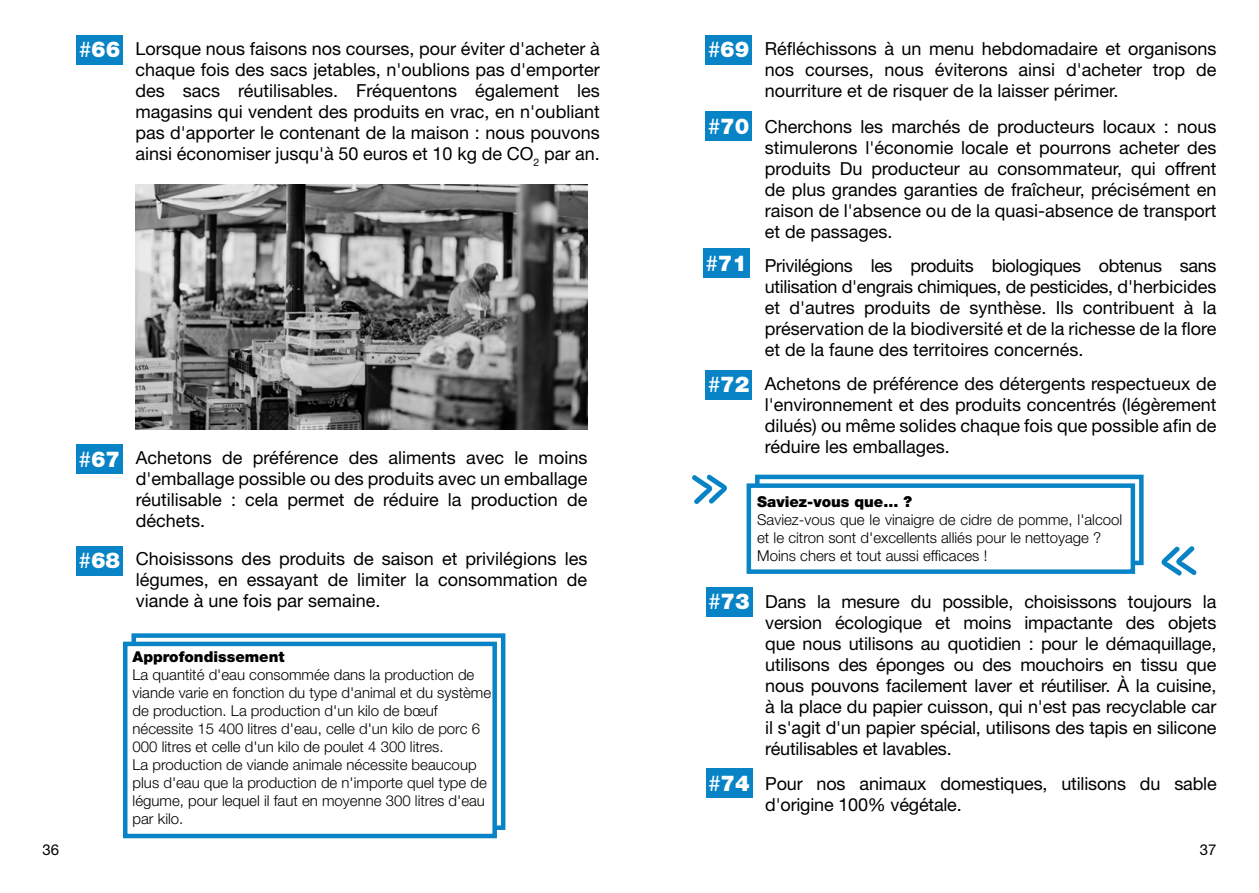
<style>
.page{position:relative;width:1259px;height:893px;background:#fff}
.page>*{position:absolute;margin:0;border:0;box-sizing:border-box;transform-origin:0 0}
.t1{font:900 21.9px "Helvetica Neue LT Std";color:#fff}
.t2{font:18px/21px "Helvetica Neue LT Std";color:#000;text-align:justify}
.t3{font:300 15px/18px "Helvetica Neue LT Std";color:#000}
.t4{font:900 15px "Helvetica Neue LT Std";color:#000}
.t5{font:15px "Helvetica Neue LT Std";color:#000}
.s1{font-weight:400}
</style>
<div class="page">
<img style="left:136px;top:185px;width:451px;height:244px">
<div style="left:77px;top:35px;width:46px;height:30px;background:#0783c6"></div>
<div style="left:76px;top:444px;width:47px;height:30px;background:#0783c6"></div>
<div style="left:76px;top:546px;width:47px;height:29px;background:#0783c6"></div>
<svg style="left:131px;top:633px;width:374px;height:197px"></svg>
<div style="left:123px;top:642px;width:374px;height:196px;background:#fff;border:4px solid #0783c6"></div>
<div style="left:703px;top:248px;width:46px;height:30px;background:#0783c6"></div>
<div style="left:705px;top:111px;width:47px;height:30px;background:#0783c6"></div>
<div style="left:705px;top:35px;width:47px;height:30px;background:#0783c6"></div>
<div style="left:706px;top:769px;width:46px;height:29px;background:#0783c6"></div>
<div style="left:706px;top:587px;width:46px;height:29px;background:#0783c6"></div>
<div style="left:705px;top:370px;width:47px;height:30px;background:#0783c6"></div>
<div style="left:755px;top:475px;width:388px;height:90px;background:#fff;border:4px solid #0783c6"></div>
<div style="left:746px;top:483px;width:389px;height:91px;background:#fff;border:4px solid #0783c6"></div>
<svg style="left:692px;top:474px;width:35px;height:30px"></svg>
<svg style="left:1161px;top:546px;width:36px;height:30px"></svg>
<p class="t1" style="left:79px;top:36px;width:43px"><span class="s1">#</span>66</p>
<p class="t2" style="left:135px;top:38px;width:466px">Lorsque nous faisons nos courses, pour éviter d'acheter à chaque fois des sacs jetables, n'oublions pas d'emporter des sacs réutilisables. Fréquentons également les magasins qui vendent des produits en vrac, en n'oubliant pas d'apporter le contenant de la maison : nous pouvons ainsi économiser jusqu'à 50 euros et 10 kg de CO<sub>2</sub> par an.</p>
<p class="t1" style="left:79px;top:446px;width:43px"><span class="s1">#</span>67</p>
<p class="t1" style="left:79px;top:547px;width:43px"><span class="s1">#</span>68</p>
<p class="t2" style="left:136px;top:446px;width:453px">Achetons de préférence des aliments avec le moins d'emballage possible ou des produits avec un emballage réutilisable : cela permet de réduire la production de déchets.</p>
<p class="t2" style="left:136px;top:547px;width:453px">Choisissons des produits de saison et privilégions les légumes, en essayant de limiter la consommation de viande à une fois par semaine.</p>
<p class="t4" style="left:133px;top:648px;width:153px">Approfondissement</p>
<p class="t3" style="left:133px;top:666px;width:360px">La quantité d'eau consommée dans la production de viande varie en fonction du type d'animal et du système de production. La production d'un kilo de bœuf nécessite 15 400 litres d'eau, celle d'un kilo de porc 6<br>000 litres et celle d'un kilo de poulet 4 300 litres.<br>La production de viande animale nécessite beaucoup plus d'eau que la production de n'importe quel type de légume, pour lequel il faut en moyenne 300 litres d'eau par kilo.</p>
<p class="t1" style="left:708px;top:36px;width:43px"><span class="s1">#</span>69</p>
<p class="t1" style="left:708px;top:113px;width:43px"><span class="s1">#</span>70</p>
<p class="t1" style="left:705px;top:250px;width:43px"><span class="s1">#</span>71</p>
<p class="t1" style="left:708px;top:371px;width:43px"><span class="s1">#</span>72</p>
<p class="t2" style="left:765px;top:38px;width:453px">Réfléchissons à un menu hebdomadaire et organisons nos courses, nous éviterons ainsi d'acheter trop de nourriture et de risquer de la laisser périmer.</p>
<p class="t2" style="left:765px;top:116px;width:453px">Cherchons les marchés de producteurs locaux : nous stimulerons l'économie locale et pourrons acheter des produits Du producteur au consommateur, qui offrent de plus grandes garanties de fraîcheur, précisément en raison de l'absence ou de la quasi-absence de transport et de passages.</p>
<p class="t2" style="left:765px;top:255px;width:453px">Privilégions les produits biologiques obtenus sans utilisation d'engrais chimiques, de pesticides, d'herbicides et d'autres produits de synthèse. Ils contribuent à la préservation de la biodiversité et de la richesse de la flore et de la faune des territoires concernés.</p>
<p class="t2" style="left:765px;top:373px;width:453px">Achetons de préférence des détergents respectueux de l'environnement et des produits concentrés (légèrement dilués) ou même solides chaque fois que possible afin de réduire les emballages.</p>
<p class="t4" style="left:757px;top:493px;width:156px">Saviez-vous que... ?</p>
<p class="t3" style="left:757px;top:510px;width:366px">Saviez-vous que le vinaigre de cidre de pomme, l'alcool et le citron sont d'excellents alliés pour le nettoyage ?<br>Moins chers et tout aussi efficaces !</p>
<p class="t1" style="left:708px;top:588px;width:43px"><span class="s1">#</span>73</p>
<p class="t1" style="left:708px;top:770px;width:43px"><span class="s1">#</span>74</p>
<p class="t2" style="left:765px;top:591px;width:453px">Dans la mesure du possible, choisissons toujours la version écologique et moins impactante des objets que nous utilisons au quotidien : pour le démaquillage, utilisons des éponges ou des mouchoirs en tissu que nous pouvons facilement laver et réutiliser. À la cuisine, à la place du papier cuisson, qui n'est pas recyclable car il s'agit d'un papier spécial, utilisons des tapis en silicone réutilisables et lavables.</p>
<p class="t2" style="left:765px;top:773px;width:453px">Pour nos animaux domestiques, utilisons du sable d'origine 100% végétale.</p>
<p class="t5" style="left:43px;top:840px;width:18px">36</p>
<p class="t5" style="left:1199px;top:841px;width:18px">37</p>
</div>
